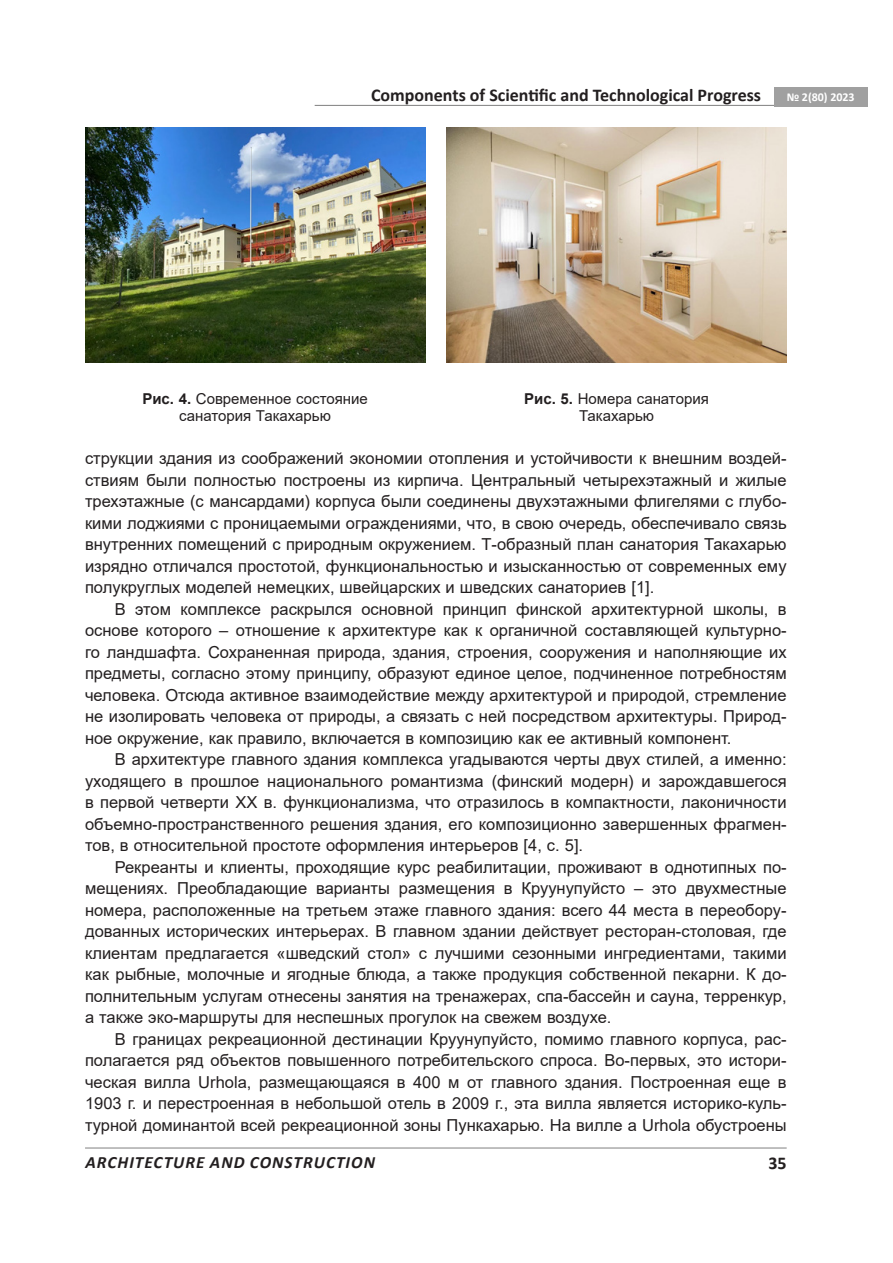
<style>
.page{position:relative;width:893px;height:1263px;background:#fff}
.page>*{position:absolute;margin:0;border:0;box-sizing:border-box;transform-origin:0 0}
.t1{font:700 18px "Calibri";color:#231f20}
.t2{font:italic 700 17.25px "Calibri";letter-spacing:.06em;color:#231f20}
.t3{font:16.5px/21.5px "Arial";color:#231f20;text-align:justify}
.t4{font:15px/16.5px "Arial";color:#231f20;text-align:center}
.t5{font:700 12px "Calibri";color:#fff}
.s1{font-weight:700}
</style>
<div class="page">
<hr style="left:85px;top:1148px;width:702px;height:1px;background:#808080">
<hr style="left:315px;top:105px;width:552px;height:1px;background:#808080">
<div style="left:774px;top:87px;width:93px;height:19px;background:#a0a0a0"></div>
<img style="left:85px;top:128px;width:340px;height:234px">
<img style="left:446px;top:128px;width:341px;height:234px">
<p class="t1" style="left:371px;top:82px;width:392px">Components of Scientific and Technological Progress</p>
<p class="t5" style="left:787px;top:89px;width:70px">№ 2(80) 2023</p>
<p class="t4" style="left:142px;top:391px;width:227px"><span class="s1">Рис. 4.</span> Современное состояние санатория Такахарью</p>
<p class="t4" style="left:524px;top:391px;width:186px"><span class="s1">Рис. 5.</span> Номера санатория<br>Такахарью</p>
<p class="t3" style="left:85px;top:447px;width:703px">струкции здания из соображений экономии отопления и устойчивости к внешним воздей&shy;ствиям были полностью построены из кирпича. Центральный четырехэтажный и жилые трехэтажные (с мансардами) корпуса были соединены двухэтажными флигелями с глубо&shy;кими лоджиями с проницаемыми ограждениями, что, в свою очередь, обеспечивало связь внутренних помещений с природным окружением. Т-образный план санатория Такахарью изрядно отличался простотой, функциональностью и изысканностью от современных ему полукруглых моделей немецких, швейцарских и шведских санаториев [1].</p>
<p class="t3" style="left:85px;top:598px;width:703px;text-indent:30px">В этом комплексе раскрылся основной принцип финской архитектурной школы, в основе которого – отношение к архитектуре как к органичной составляющей культурно&shy;го ландшафта. Сохраненная природа, здания, строения, сооружения и наполняющие их предметы, согласно этому принципу, образуют единое целое, подчиненное потребностям человека. Отсюда активное взаимодействие между архитектурой и природой, стремление не изолировать человека от природы, а связать с ней посредством архитектуры. Природ&shy;ное окружение, как правило, включается в композицию как ее активный компонент.</p>
<p class="t3" style="left:85px;top:748px;width:703px;text-indent:30px">В архитектуре главного здания комплекса угадываются черты двух стилей, а именно: уходящего в прошлое национального романтизма (финский модерн) и зарождавшегося в первой четверти XX в. функционализма, что отразилось в компактности, лаконичности объемно-пространственного решения здания, его композиционно завершенных фрагмен&shy;тов, в относительной простоте оформления интерьеров [4, с. 5].</p>
<p class="t3" style="left:85px;top:856px;width:703px;text-indent:30px">Рекреанты и клиенты, проходящие курс реабилитации, проживают в однотипных по&shy;мещениях. Преобладающие варианты размещения в Круунупуйсто – это двухместные номера, расположенные на третьем этаже главного здания: всего 44 места в переобору&shy;дованных исторических интерьерах. В главном здании действует ресторан-столовая, где клиентам предлагается «шведский стол» с лучшими сезонными ингредиентами, такими как рыбные, молочные и ягодные блюда, а также продукция собственной пекарни. К до&shy;полнительным услугам отнесены занятия на тренажерах, спа-бассейн и сауна, терренкур, а также эко-маршруты для неспешных прогулок на свежем воздухе.</p>
<p class="t3" style="left:85px;top:1028px;width:703px;text-indent:30px">В границах рекреационной дестинации Круунупуйсто, помимо главного корпуса, рас&shy;полагается ряд объектов повышенного потребительского спроса. Во-первых, это истори&shy;ческая вилла Urhola, размещающаяся в 400 м от главного здания. Построенная еще в 1903 г. и перестроенная в небольшой отель в 2009 г., эта вилла является историко-куль&shy;турной доминантой всей рекреационной зоны Пункахарью. На вилле а Urhola обустроены</p>
<p class="t2" style="left:85px;top:1150px;width:291px">ARCHITECTURE AND CONSTRUCTION</p>
<p class="t1" style="left:768px;top:1150px;width:20px">35</p>
</div>
